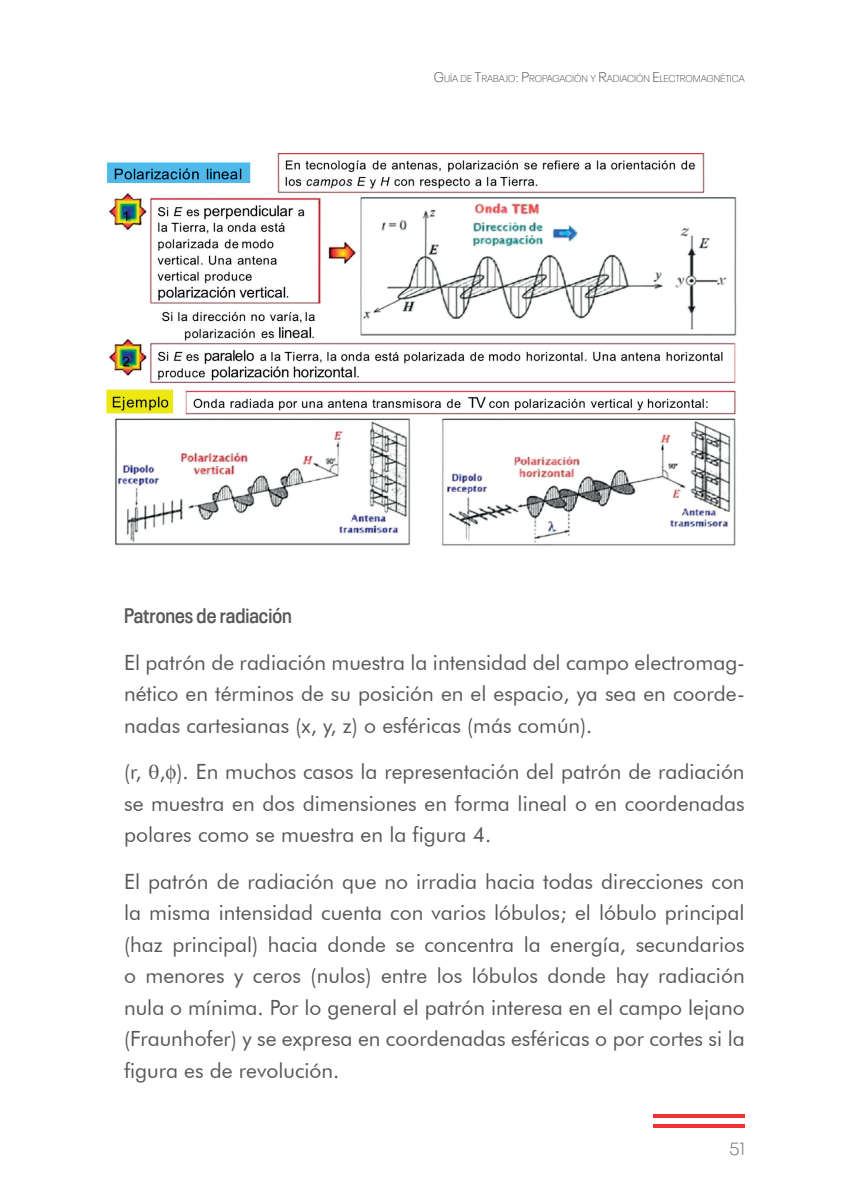
<style>
.page{position:relative;width:844px;height:1191px;background:#fff}
.page>*{position:absolute;margin:0;border:0;box-sizing:border-box;transform-origin:0 0}
.t1{font:21px/31.5px "Futura BT";color:#57585a;text-align:justify}
.t2{font:600 condensed 21px "Neue Plak";color:#57585a}
.t3{font:300 17.5px "Neue Plak";color:#6c6d70}
.t4{font:300 9.8px "Neue Plak";color:#57585a}
.s1{font-size:14px}
</style>
<div class="page">
<hr style="left:653px;top:1124px;width:91px;height:4px;background:#ee3433">
<hr style="left:653px;top:1114px;width:91px;height:4px;background:#ee3433">
<img style="left:106px;top:153px;width:631px;height:393px">
<p class="t4" style="left:434px;top:71px;width:312px"><span class="s1">G</span>UÍA DE <span class="s1">T</span>RABAJO<span class="s1">: P</span>ROPAGACIÓN Y <span class="s1">R</span>ADIACIÓN <span class="s1">E</span> LECTROMAGNÉTICA</p>
<p class="t2" style="left:124px;top:600px;width:169px">Patrones de radiación</p>
<p class="t1" style="left:124px;top:646px;width:622px">El patrón de radiación muestra la intensidad del campo electromag&shy;nético en términos de su posición en el espacio, ya sea en coorde&shy;nadas cartesianas (x, y, z) o esféricas (más común).</p>
<p class="t1" style="left:124px;top:756px;width:622px">(r, , ). En muchos casos la representación del patrón de radiación se muestra en dos dimensiones en forma lineal o en coordenadas polares como se muestra en la figura 4.</p>
<p class="t1" style="left:124px;top:865px;width:622px">El patrón de radiación que no irradia hacia todas direcciones con la misma intensidad cuenta con varios lóbulos; el lóbulo principal (haz principal) hacia donde se concentra la energía, secundarios o menores y ceros (nulos) entre los lóbulos donde hay radiación nula o mínima. Por lo general el patrón interesa en el campo lejano (Fraunhofer) y se expresa en coordenadas esféricas o por cortes si la figura es de revolución.</p>
<p class="t3" style="left:729px;top:1135px;width:17px">51</p>
</div>
